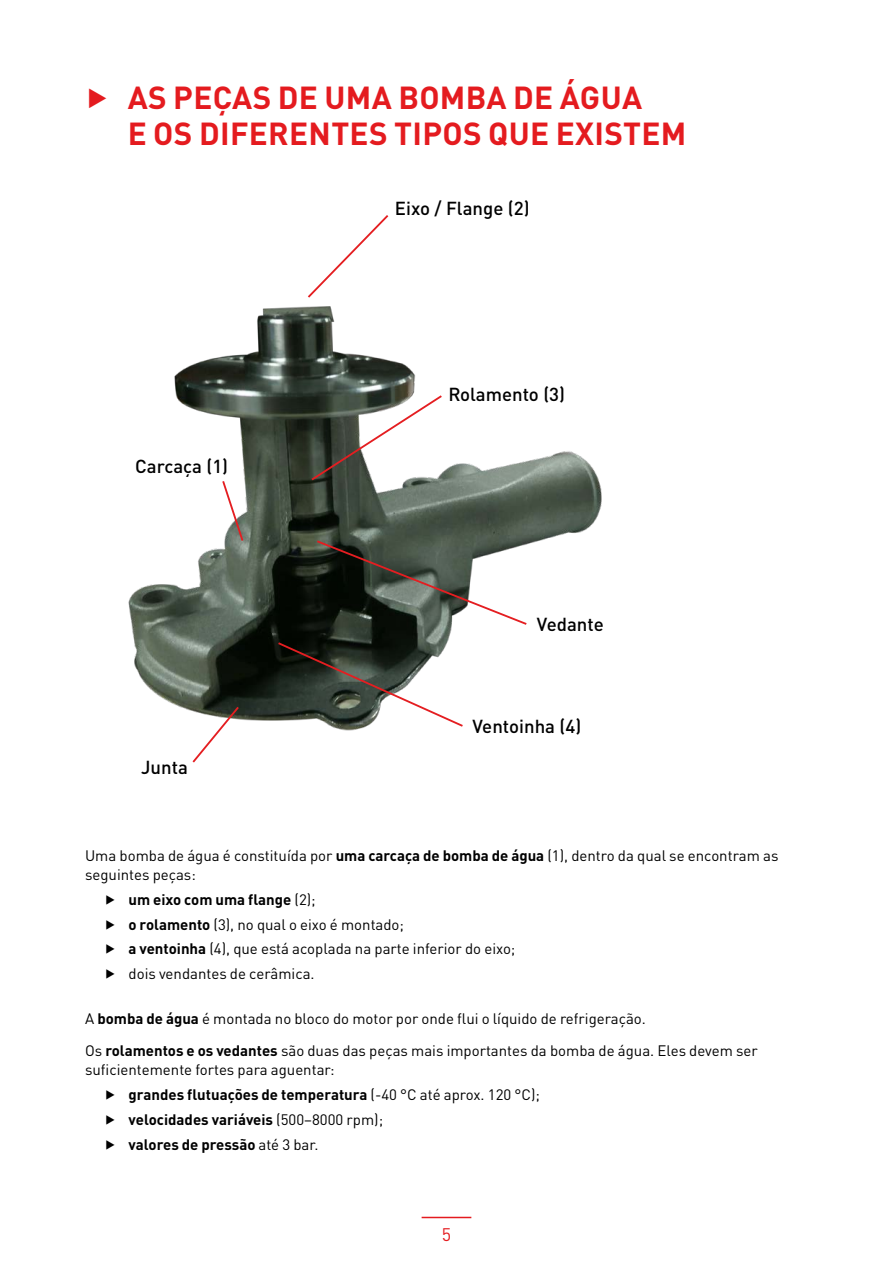
<style>
.page{position:relative;width:893px;height:1263px;background:#fff}
.page>*{position:absolute;margin:0;border:0;box-sizing:border-box;transform-origin:0 0}
.t1{font:700 31.5px/36px "TVH Pro";letter-spacing:.01em;color:#e41b1f}
.t2{font:500 18.6px "TVH Pro";color:#000}
.t3{font:18px "TVH Pro";color:#e41b1f}
.t4{font:15px/24.8px "TVH Pro";color:#000}
.s1{font-weight:700}
</style>
<div class="page">
<hr style="left:422px;top:1217px;width:49px;height:1px;background:#e41b1f">
<img style="left:128px;top:306px;width:474px;height:425px">
<svg style="left:308px;top:215px;width:81px;height:83px"></svg>
<svg style="left:309px;top:393px;width:135px;height:89px"></svg>
<svg style="left:221px;top:479px;width:24px;height:64px"></svg>
<svg style="left:191px;top:705px;width:50px;height:58px"></svg>
<svg style="left:276px;top:641px;width:189px;height:87px"></svg>
<svg style="left:315px;top:539px;width:214px;height:87px"></svg>
<h1 class="t1" style="left:128px;top:76px;width:560px;text-indent:-43px">▶ AS PEÇAS DE UMA BOMBA DE ÁGUA<br>E OS DIFERENTES TIPOS QUE EXISTEM</h1>
<p class="t2" style="left:395px;top:194px;width:136px">Eixo / Flange (2)</p>
<p class="t2" style="left:135px;top:451px;width:94px">Carcaça (1)</p>
<p class="t2" style="left:141px;top:753px;width:48px">Junta</p>
<p class="t2" style="left:448px;top:379px;width:118px">Rolamento (3)</p>
<p class="t2" style="left:537px;top:609px;width:68px">Vedante</p>
<p class="t2" style="left:473px;top:711px;width:110px">Ventoinha (4)</p>
<p class="t4" style="left:85px;top:844px;width:695px;line-height:19.5px">Uma bomba de água é constituída por <span class="s1">uma carcaça de bomba de água</span> (1), dentro da qual se encontram as seguintes peças:</p>
<p class="t4" style="left:105px;top:886px;width:412px">▶ <span class="s1">um eixo com uma flange</span> (2);<br>▶ <span class="s1">o rolamento</span> (3), no qual o eixo é montado;<br>▶ <span class="s1">a ventoinha</span> (4), que está acoplada na parte inferior do eixo; ▶ dois vendantes de cerâmica.</p>
<p class="t4" style="left:85px;top:1000px;width:674px;line-height:32.2px">A <span class="s1">bomba de água</span> é montada no bloco do motor por onde flui o líquido de refrigeração.<br>Os <span class="s1">rolamentos e os vedantes</span> são duas das peças mais importantes da bomba de água. Eles devem ser</p>
<p class="t4" style="left:105px;top:1056px;width:437px;text-indent:-20px">suficientemente fortes para aguentar:<br>▶ <span class="s1">grandes flutuações de temperatura</span> (-40 °C até aprox. 120 °C); ▶ <span class="s1">velocidades variáveis</span> (500–8000 rpm);<br>▶ <span class="s1">valores de pressão</span> até 3 bar.</p>
<p class="t3" style="left:442px;top:1221px;width:11px">5</p>
</div>
